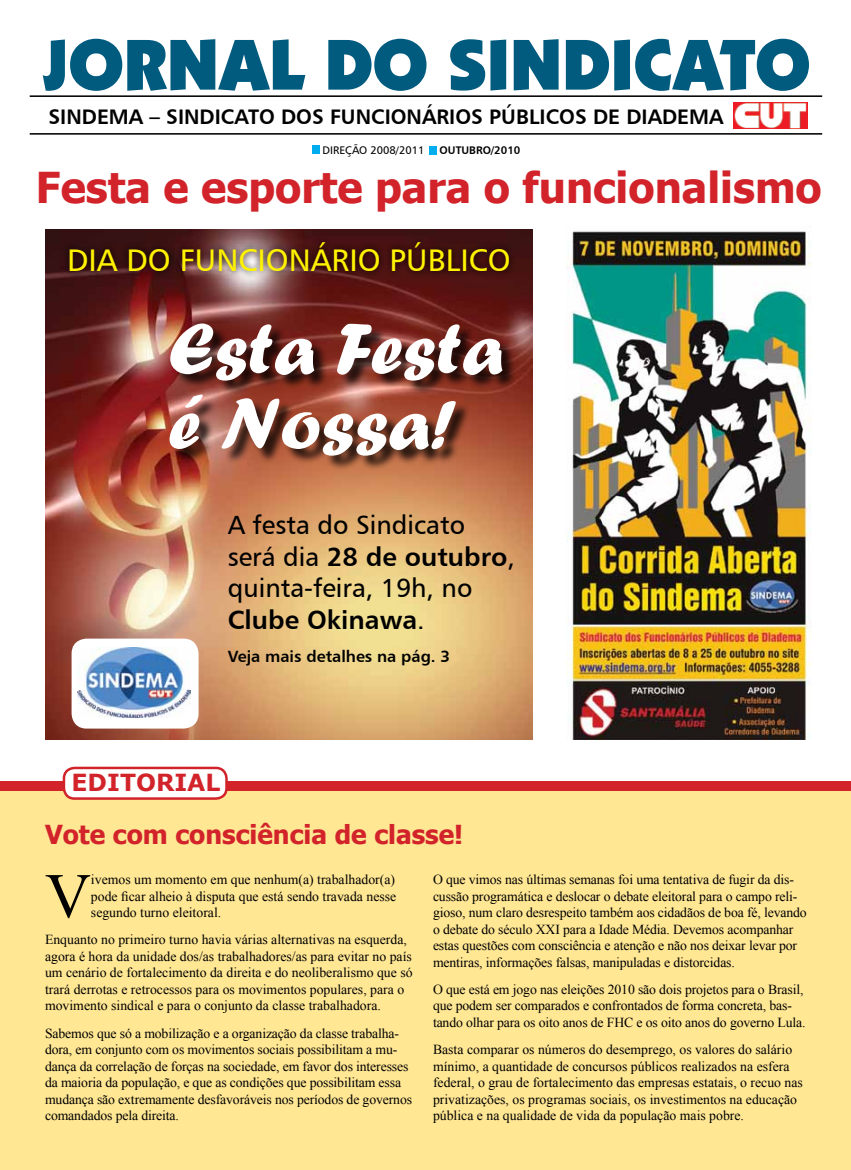
<style>
.page{position:relative;width:851px;height:1170px;background:#fff}
.page>*{position:absolute;margin:0;border:0;box-sizing:border-box;transform-origin:0 0}
.t1{font:75px/75px "Forte";color:#fff}
.t2{font:900 71.62px "Kabel IT Cby BT";color:#005b7f}
.t3{font:63.62px "Times New Roman";color:#000}
.t4{font:700 42.5px "Tahoma";color:#d2232a}
.t5{font:31.25px "Humanist 777 BT Roman B";color:#fff200}
.t6{font:26.25px "Humanist 777 BT Roman B";color:#000}
.t7{font:26.25px "Humanist 777 BT Bold B";color:#000}
.t8{font:700 26.12px "Tahoma";color:#d2232a}
.t9{font:700 23.5px "Verdana";color:#d2232a}
.t10{font:21px "Humanist 777 BT Bold B";color:#000}
.t11{font:16.25px "Humanist 777 BT Bold B";color:#000}
.t12{font:13.75px/16.5px "Times New Roman";letter-spacing:-.01em;color:#000}
.t13{font:11px "Humanist 777 BT Roman B";color:#000}
.t14{font:11px "Humanist 777 BT Bold B";color:#000}
.s1{font-family:"Humanist 777 BT Roman B"}
</style>
<div class="page">
<img style="left:45px;top:229px;width:487px;height:510px">
<div style="left:72px;top:638px;width:126px;height:90px;background:#fff;border-radius:15px"></div>
<div style="left:0;top:780px;width:850px;height:22px;background:#d2232a"></div>
<div style="left:0;top:791px;width:850px;height:378px;background:#ffe794"></div>
<hr style="left:30px;top:95px;width:792px;height:2px;background:#000">
<hr style="left:30px;top:133px;width:792px;height:2px;background:#000">
<div style="left:312px;top:146px;width:7px;height:8px;background:#00aeef"></div>
<div style="left:429px;top:146px;width:7px;height:8px;background:#00aeef"></div>
<img style="left:733px;top:103px;width:74px;height:25px">
<div style="left:64px;top:767px;width:162px;height:31px;background:#fff;border-radius:11px"></div>
<div style="left:63px;top:766px;width:165px;height:33px;border:2px solid #d2232a;border-radius:11px"></div>
<img style="left:566px;top:226px;width:245px;height:514px">
<div style="left:171px;top:325px;width:346px;height:146px;background:#000;opacity:.75"></div>
<div style="left:62px;top:234px;width:454px;height:44px;background:#000;opacity:.95"></div>
<img style="left:77px;top:647px;width:114px;height:70px">
<h2 class="t2" style="left:43px;top:21px;width:768px">JORNAL DO SINDICATO</h2>
<h3 class="t10" style="left:48px;top:104px;width:142px">SINDEMA – Sindica</h3>
<h3 class="t10" style="left:248px;top:104px;width:48px">to dos</h3>
<h3 class="t10" style="left:330px;top:104px;width:40px">Funcion</h3>
<h3 class="t10" style="left:422px;top:104px;width:39px">ários</h3>
<h3 class="t10" style="left:489px;top:104px;width:63px">Públicos</h3>
<h3 class="t10" style="left:593px;top:104px;width:63px">de Diadema</h3>
<p class="t13" style="left:322px;top:143px;width:103px">DIREÇÃO 2008/2011</p>
<p class="t14" style="left:439px;top:143px;width:17px">OUTUBR</p>
<p class="t14" style="left:483px;top:143px;width:39px">O/2010</p>
<h3 class="t4" style="left:36px;top:158px;width:787px">Festa e esporte para o funcionalismo</h3>
<h3 class="t5" style="left:67px;top:240px;width:281px">Dia do Funcionário</h3>
<h3 class="t5" style="left:389px;top:240px;width:118px">Público</h3>
<h1 class="t1" style="left:168px;top:310px;width:336px">Esta Festa é Nossa!</h1>
<h3 class="t6" style="left:228px;top:508px;width:239px">A festa do Sindicato</h3>
<h3 class="t7" style="left:228px;top:539px;width:289px"><span class="s1">será dia</span> 28 de outubro<span class="s1">,</span></h3>
<h3 class="t6" style="left:228px;top:571px;width:246px">quinta-feira, 19h, no</h3>
<h3 class="t7" style="left:228px;top:602px;width:198px">Clube Okinawa<span class="s1">.</span></h3>
<p class="t11" style="left:228px;top:646px;width:224px">Veja mais detalhes na pág. 3</p>
<h3 class="t9" style="left:72px;top:765px;width:150px">EDITORIAL</h3>
<h3 class="t8" style="left:45px;top:816px;width:419px">Vote com consciência de classe!</h3>
<h3 class="t3" style="left:45px;top:853px;width:47px">V</h3>
<p class="t12" style="left:91px;top:871px;width:307px;text-align:justify">ivemos um momento em que nenhum(a) trabalhador(a) pode ficar alheio à disputa que está sendo travada nesse segundo turno eleitoral.</p>
<p class="t12" style="left:45px;top:931px;width:369px">Enquanto no primeiro turno havia várias alternativas na esquerda, agora é hora da unidade dos/as trabalhadores/as para evitar no país um cenário de fortalecimento da direita e do neoliberalismo que só trará derrotas e retrocessos para os movimentos populares, para o movimento sindical e para o conjunto da classe trabalhadora.</p>
<p class="t12" style="left:45px;top:1024px;width:368px">Sabemos que só a mobilização e a organização da classe trabalha&shy;dora, em conjunto com os movimentos sociais possibilitam a mu&shy;dança da correlação de forças na sociedade, em favor dos interesses da maioria da população, e que as condições que possibilitam essa mudança são extremamente desfavoráveis nos períodos de governos comandados pela direita.</p>
<p class="t12" style="left:433px;top:871px;width:375px">O que vimos nas últimas semanas foi uma tentativa de fugir da dis&shy;cussão programática e deslocar o debate eleitoral para o campo reli&shy;gioso, num claro desrespeito também aos cidadãos de boa fé, levando o debate do século XXI para a Idade Média. Devemos acompanhar estas questões com consciência e atenção e não nos deixar levar por mentiras, informações falsas, manipuladas e distorcidas.</p>
<p class="t12" style="left:433px;top:980px;width:374px">O que está em jogo nas eleições 2010 são dois projetos para o Brasil, que podem ser comparados e confrontados de forma concreta, bas&shy;tando olhar para os oito anos de FHC e os oito anos do governo Lula.</p>
<p class="t12" style="left:433px;top:1040px;width:371px">Basta comparar os números do desemprego, os valores do salário mínimo, a quantidade de concursos públicos realizados na esfera federal, o grau de fortalecimento das empresas estatais, o recuo nas privatizações, os programas sociais, os investimentos na educação pública e na qualidade de vida da população mais pobre.</p>
</div>
